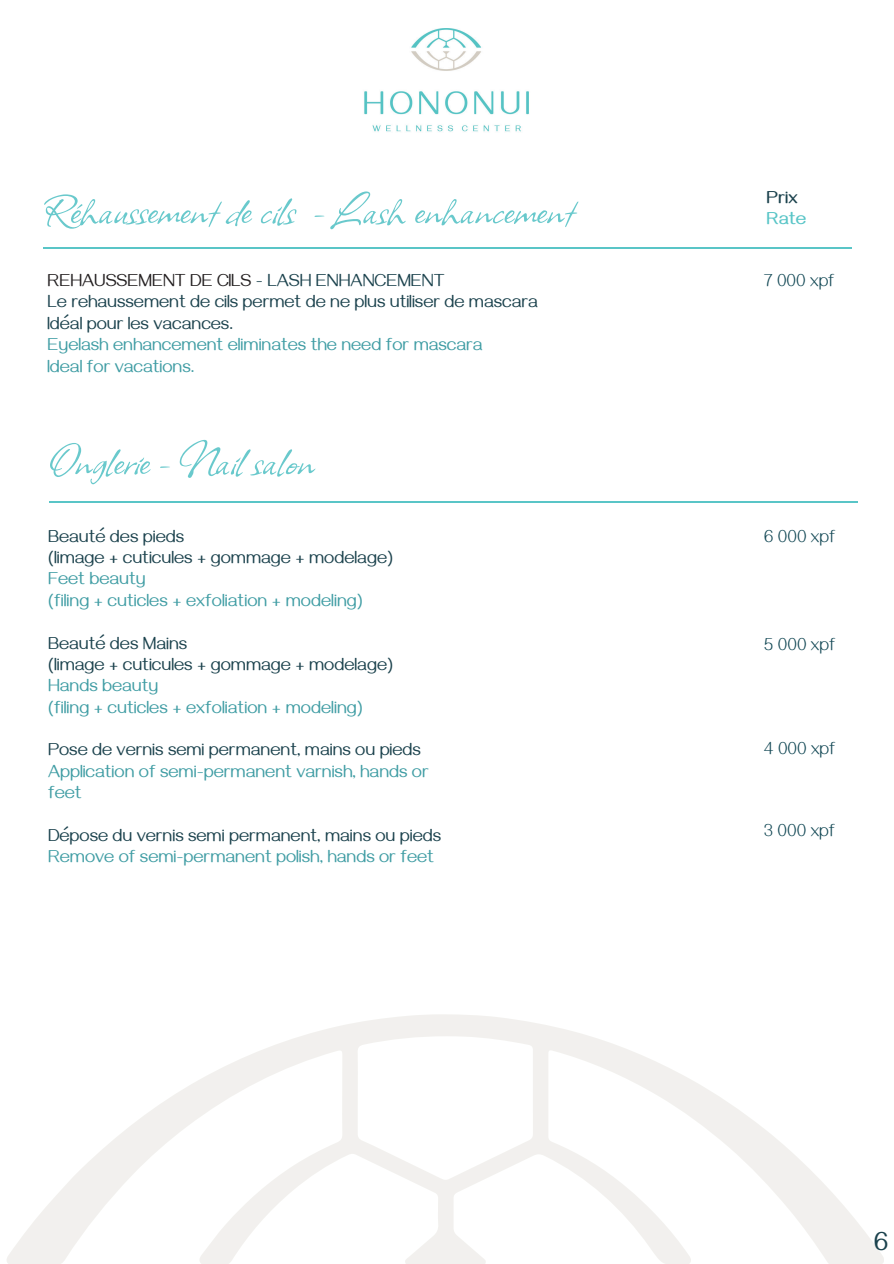
<style>
.page{position:relative;width:894px;height:1264px;background:#fff}
.page>*{position:absolute;margin:0;border:0;box-sizing:border-box;transform-origin:0 0}
.t1{font:51px "Allison";color:#69c9cc}
.t2{font:27px "Gayathri";color:#1b424d}
.t3{font:18px/21.3px "Gayathri";color:#1b424d}
.t4{font:18px/21.3px "Gayathri";color:#409da4}
.t5{font:100 18px "Gayathri";color:#104653}
.t6{font:18px "Gayathri";color:#231f20}
.t7{font:700 18px "Gayathri";color:#1b424d}
.t8{font:700 18px "Gayathri";color:#59c5c7}
.s1{color:#1b424d}
.s2{color:#409da4}
</style>
<div class="page">
<hr style="left:43px;top:247px;width:808px;height:1px;background:#59c5c7">
<img style="left:364px;top:28px;width:165px;height:104px">
<hr style="left:49px;top:501px;width:808px;height:1px;background:#59c5c7">
<svg style="left:7px;top:1014px;width:876px;height:249px"></svg>
<h2 class="t1" style="left:43px;top:177px;width:532px">Réhaussement de cils - Lash enhancement</h2>
<p class="t6" style="left:48px;top:273px;width:398px">REHAUSSEMENT DE CILS <span class="s1">- LASH ENHANCEMENT</span></p>
<p class="t3" style="left:48px;top:294px;width:491px">Le rehaussement de cils permet de ne plus utiliser de mascara</p>
<p class="t3" style="left:48px;top:316px;width:187px">Idéal pour les vacances.</p>
<p class="t4" style="left:48px;top:337px;width:436px">Eyelash enhancement eliminates the need for mascara</p>
<p class="t4" style="left:48px;top:359px;width:148px">Ideal for vacations.</p>
<p class="t1" style="left:48px;top:428px;width:268px">Onglerie - Nail salon</p>
<h1 class="t7" style="left:766px;top:189px;width:32px">Prix</h1>
<h1 class="t8" style="left:766px;top:211px;width:41px">Rate</h1>
<h1 class="t5" style="left:763px;top:273px;width:72px">7 000 xpf</h1>
<p class="t3" style="left:48px;top:528px;width:137px">Beauté des pieds</p>
<p class="t3" style="left:48px;top:550px;width:346px">(limage + cuticules + gommage + modelage)</p>
<p class="t4" style="left:48px;top:571px;width:99px">Feet beauty</p>
<p class="t4" style="left:48px;top:593px;width:316px">(filing + cuticles + exfoliation + modeling)</p>
<p class="t3" style="left:48px;top:635px;width:141px">Beauté des Mains</p>
<p class="t3" style="left:48px;top:657px;width:346px">(limage + cuticules + gommage + modelage)</p>
<p class="t4" style="left:48px;top:678px;width:112px">Hands beauty</p>
<p class="t4" style="left:48px;top:699px;width:316px">(filing + cuticles + exfoliation + modeling)</p>
<p class="t4" style="left:48px;top:742px;width:382px"><span class="s1">Pose de vernis semi permanent, mains ou pieds<br></span>Application of semi-permanent varnish, hands or feet</p>
<p class="t3" style="left:48px;top:828px;width:394px">Dépose du vernis semi permanent, mains ou pieds<br><span class="s2">Remove of semi-permanent polish, hands or feet</span></p>
<p class="t5" style="left:763px;top:822px;width:73px">3 000 xpf</p>
<p class="t5" style="left:763px;top:529px;width:73px">6 000 xpf</p>
<p class="t5" style="left:763px;top:637px;width:73px">5 000 xpf</p>
<p class="t5" style="left:763px;top:740px;width:73px">4 000 xpf</p>
<h2 class="t2" style="left:873px;top:1230px;width:17px">6</h2>
</div>
